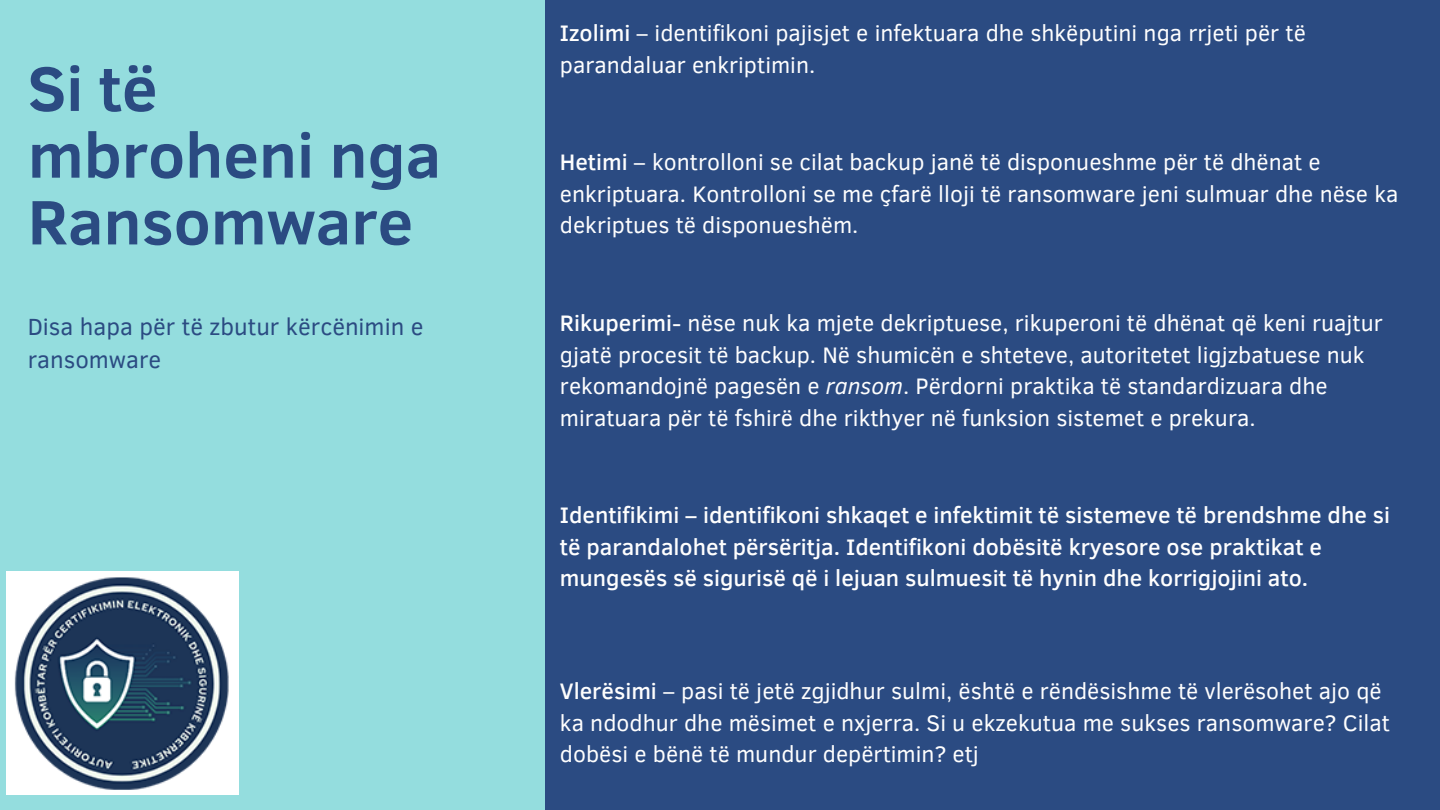
<style>
.page{position:relative;width:1440px;height:810px;background:#94ddde}
.page>*{position:absolute;margin:0;border:0;box-sizing:border-box;transform-origin:0 0}
.t1{font:700 64px/66.8px "Clear Sans";color:#2b4b82}
.t2{font:24px/33px "Clear Sans";color:#2b4b82}
.t3{font:23px/31.5px "Clear Sans";color:#fefefe}
.t4{font:500 23px/31.5px "Clear Sans";color:#fefefe}
.s1{font-weight:500}
.s2{font-style:italic}
</style>
<div class="page">
<div style="left:545px;top:0;width:895px;height:810px;background:#2b4b82"></div>
<img style="left:6px;top:571px;width:233px;height:224px">
<p class="t1" style="left:28px;top:52px;width:415px">Si të mbroheni nga<br>Ransomware</p>
<p class="t2" style="left:28px;top:309px;width:397px">Disa hapa për të zbutur kërcënimin e ransomware</p>
<p class="t3" style="left:560px;top:16px;width:747px"><span class="s1">Izolimi</span> – identifikoni pajisjet e infektuara dhe shkëputini nga rrjeti për të parandaluar enkriptimin.</p>
<p class="t3" style="left:560px;top:145px;width:840px"><span class="s1">Hetimi</span> – kontrolloni se cilat backup janë të disponueshme për të dhënat e enkriptuara. Kontrolloni se me çfarë lloji të ransomware jeni sulmuar dhe nëse ka dekriptues të disponueshëm.</p>
<p class="t3" style="left:560px;top:306px;width:825px"><span class="s1">Rikuperimi</span>- nëse nuk ka mjete dekriptuese, rikuperoni të dhënat që keni ruajtur gjatë procesit të backup. Në shumicën e shteteve, autoritetet ligjzbatuese nuk rekomandojnë pagesën e <span class="s2">ransom</span>. Përdorni praktika të standardizuara dhe miratuara për të fshirë dhe rikthyer në funksion sistemet e prekura.</p>
<p class="t4" style="left:560px;top:498px;width:832px">Identifikimi – identifikoni shkaqet e infektimit të sistemeve të brendshme dhe si të parandalohet përsëritja. Identifikoni dobësitë kryesore ose praktikat e mungesës së sigurisë që i lejuan sulmuesit të hynin dhe korrigjojini ato.</p>
<p class="t3" style="left:560px;top:674px;width:831px"><span class="s1">Vlerësimi</span> – pasi të jetë zgjidhur sulmi, është e rëndësishme të vlerësohet ajo që ka ndodhur dhe mësimet e nxjerra. Si u ekzekutua me sukses ransomware? Cilat dobësi e bënë të mundur depërtimin? etj</p>
</div>
